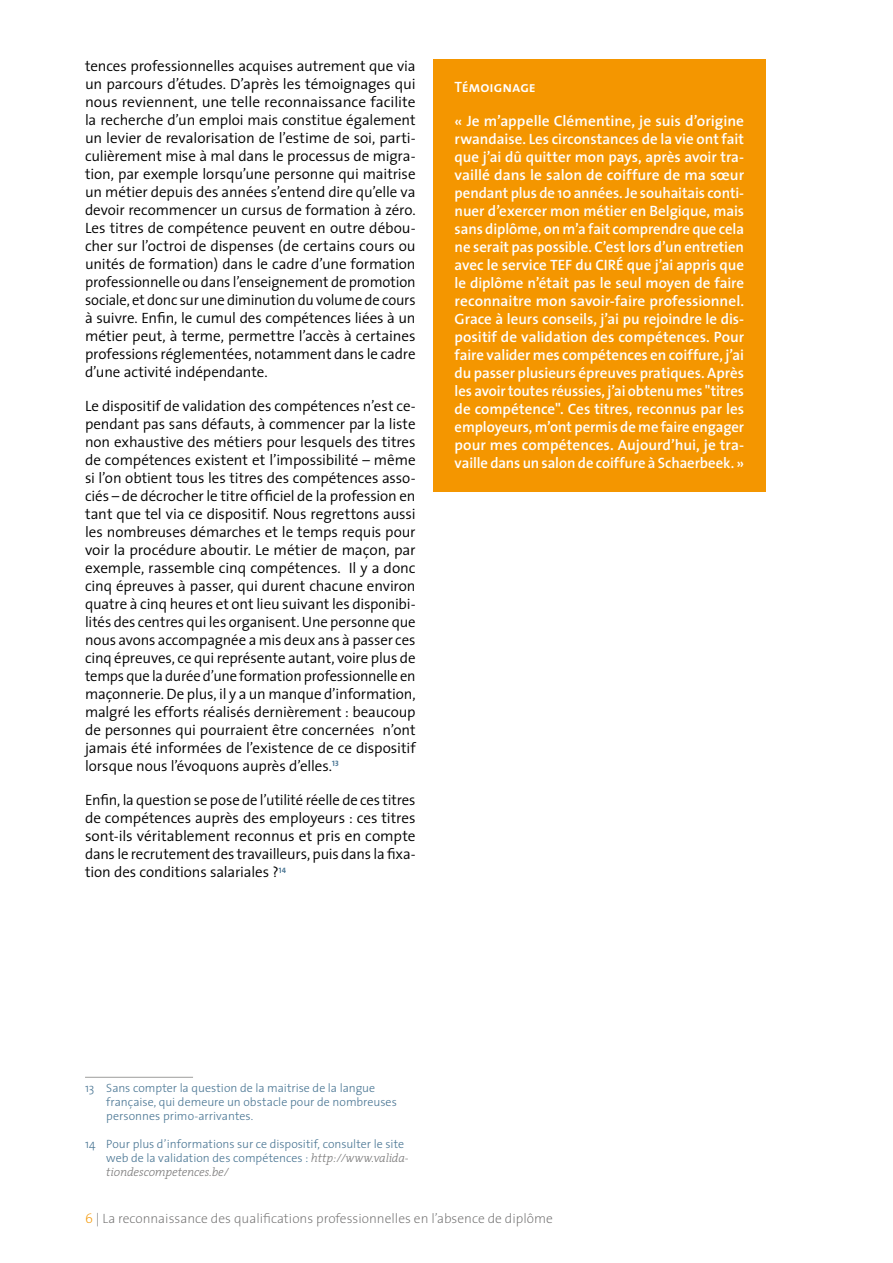
<style>
.page{position:relative;width:893px;height:1263px;background:#fff}
.page>*{position:absolute;margin:0;border:0;box-sizing:border-box;transform-origin:0 0}
.t1{font:300 15px/18px "The Sans";letter-spacing:-.005em;color:#000;text-align:justify}
.t2{font:600 15px/18px "The Sans";letter-spacing:-.005em;color:#fff;text-align:justify}
.t3{font:15px "The Sans Semi Bold Caps";letter-spacing:-.01em;color:#fff}
.t4{font:200 13.5px "The Sans";color:#706f6f}
.t5{font:300 12px/14.4px "The Sans";color:#497593}
.t6{font:italic 300 12px "The Serif";letter-spacing:-.015em;color:#7c7b7b}
.s1{font-family:"The Serif";font-style:italic;color:#7c7b7b}
.s2{color:#f49600}
</style>
<div class="page">
<hr style="left:85px;top:1077px;width:108px;height:1px;background:#9d9d9c">
<div style="left:433px;top:60px;width:332px;height:432px;background:#f49600"></div>
<p class="t1" style="left:85px;top:56px;width:332px">tences professionnelles acquises autrement que via un parcours d’études. D’après les témoignages qui nous reviennent, une telle reconnaissance facilite la recherche d’un emploi mais constitue également un levier de revalorisation de l’estime de soi, parti&shy;culièrement mise à mal dans le processus de migra&shy;tion, par exemple lorsqu’une personne qui maitrise un métier depuis des années s’entend dire qu’elle va devoir recommencer un cursus de formation à zéro.<br>Les titres de compétence peuvent en outre débou&shy;cher sur l’octroi de dispenses (de certains cours ou unités de formation) dans le cadre d’une formation professionnelle ou dans l’enseignement de promotion sociale, et donc sur une diminution du volume de cours à suivre. Enfin, le cumul des compétences liées à un métier peut, à terme, permettre l’accès à certaines professions réglementées, notamment dans le cadre d’une activité indépendante.</p>
<p class="t1" style="left:85px;top:396px;width:332px">Le dispositif de validation des compétences n’est ce&shy;pendant pas sans défauts, à commencer par la liste non exhaustive des métiers pour lesquels des titres de compétences existent et l’impossibilité – même si l’on obtient tous les titres des compétences asso&shy;ciés – de décrocher le titre officiel de la profession en tant que tel via ce dispositif. Nous regrettons aussi les nombreuses démarches et le temps requis pour voir la procédure aboutir. Le métier de maçon, par exemple, rassemble cinq compétences. Il y a donc cinq épreuves à passer, qui durent chacune environ quatre à cinq heures et ont lieu suivant les disponibi&shy;lités des centres qui les organisent. Une personne que nous avons accompagnée a mis deux ans à passer ces cinq épreuves, ce qui représente autant, voire plus de temps que la durée d’une formation professionnelle en maçonnerie. De plus, il y a un manque d’information, malgré les efforts réalisés dernièrement : beaucoup de personnes qui pourraient être concernées n’ont jamais été informées de l’existence de ce dispositif lorsque nous l’évoquons auprès d’elles.<sup>13</sup></p>
<p class="t1" style="left:85px;top:790px;width:332px">Enfin, la question se pose de l’utilité réelle de ces titres de compétences auprès des employeurs : ces titres sont-ils véritablement reconnus et pris en compte dans le recrutement des travailleurs, puis dans la fixa&shy;tion des conditions salariales ?<sup>14</sup></p>
<p class="t3" style="left:455px;top:74px;width:83px">Témoignage</p>
<p class="t2" style="left:455px;top:111px;width:291px">« Je m’appelle Clémentine, je suis d’origine rwandaise. Les circonstances de la vie ont fait que j’ai dû quitter mon pays, après avoir tra&shy;vaillé dans le salon de coiffure de ma sœur pendant plus de 10 années. Je souhaitais conti&shy;nuer d’exercer mon métier en Belgique, mais sans diplôme, on m’a fait comprendre que cela ne serait pas possible. C’est lors d’un entretien avec le service TEF du CIRÉ que j’ai appris que le diplôme n’était pas le seul moyen de faire reconnaitre mon savoir-faire professionnel.<br>Grace à leurs conseils, j’ai pu rejoindre le dis&shy;positif de validation des compétences. Pour faire valider mes compétences en coiffure, j’ai du passer plusieurs épreuves pratiques. Après les avoir toutes réussies, j’ai obtenu mes "titres de compétence". Ces titres, reconnus par les employeurs, m’ont permis de me faire engager pour mes compétences. Aujourd’hui, je tra&shy;vaille dans un salon de coiffure à Schaerbeek. »</p>
<p class="t5" style="left:106px;top:1080px;width:292px;text-indent:-21px">13 Sans compter la question de la maitrise de la langue française, qui demeure un obstacle pour de nombreuses personnes primo-arrivantes.</p>
<p class="t5" style="left:106px;top:1136px;width:304px;text-indent:-21px">14 Pour plus d’informations sur ce dispositif, consulter le site web de la validation des compétences : <span class="s1">http://www.valida-</span></p>
<p class="t6" style="left:106px;top:1162px;width:124px">tiondescompetences.be/</p>
<p class="t4" style="left:85px;top:1207px;width:469px"><span class="s2">6</span> | La reconnaissance des qualifications professionnelles en l’absence de diplôme</p>
</div>
